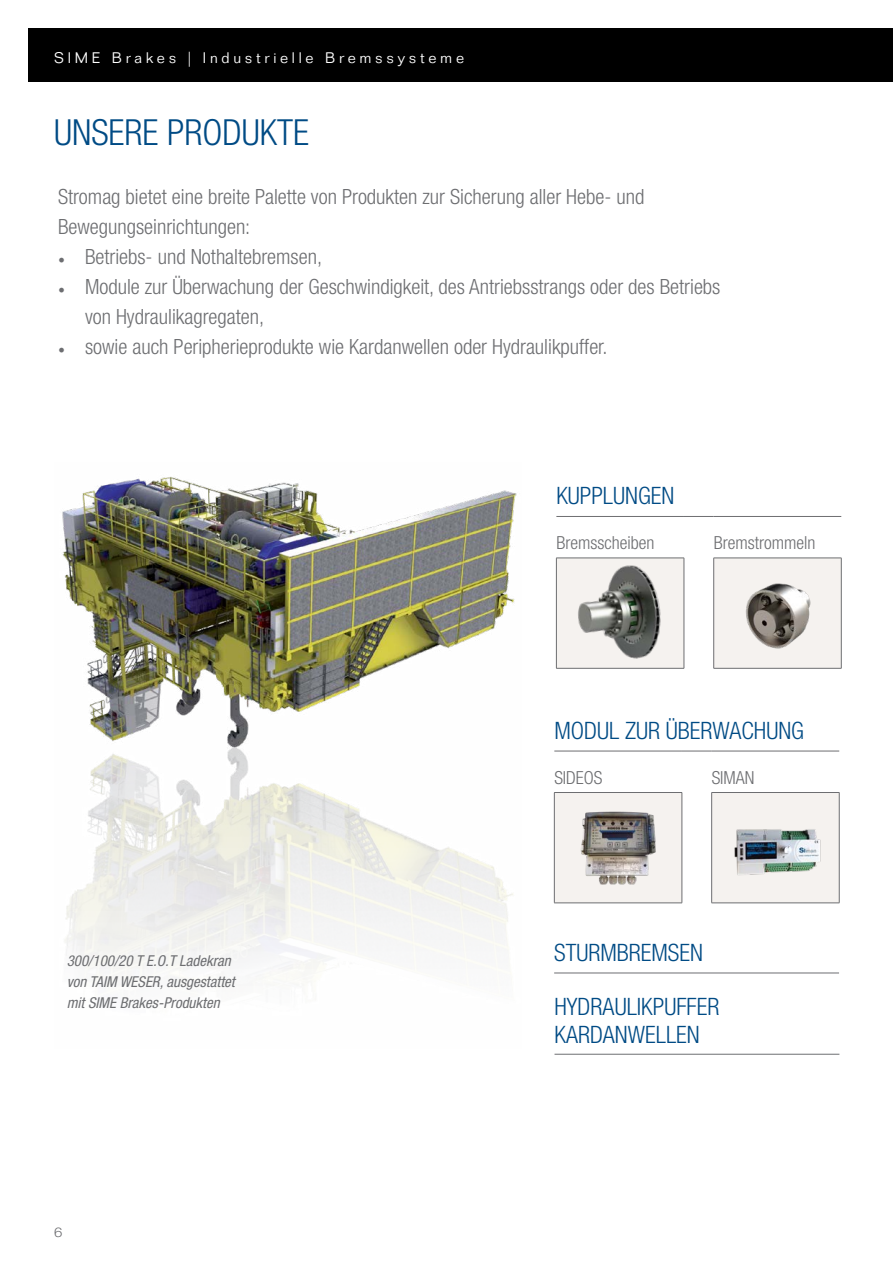
<style>
.page{position:relative;width:893px;height:1263px;background:#fff}
.page>*{position:absolute;margin:0;border:0;box-sizing:border-box;transform-origin:0 0}
.t1{font:300 condensed 36px "Helvetica Neue LT Std";color:#004b85}
.t2{font:300 condensed 24px "Helvetica Neue LT Std";color:#004b85}
.t3{font:300 condensed 21px/30px "Helvetica Neue LT Std";color:#6d6e71}
.t4{font:300 condensed 18px "Helvetica Neue LT Std";color:#6d6e71}
.Texte_courant{font:italic condensed 15px "Helvetica Neue LT Std";color:#6d6e71}
.t5{font:300 15px "Folio Std";letter-spacing:.25em;color:#fff}
.t6{font:300 13.5px "Helvetica Neue LT Std";color:#6d6e71;scale:1.1 1}
.s1{font-family:"Minion Pro";font-weight:400;font-stretch:normal;font-size:18px}
</style>
<div class="page">
<div style="left:29px;top:28px;width:864px;height:54px;background:#000"></div>
<img style="left:62px;top:477px;width:455px;height:503px">
<hr style="left:554px;top:1054px;width:285px;height:1px;background:#6d6e71">
<hr style="left:554px;top:973px;width:285px;height:1px;background:#6d6e71">
<svg style="left:557px;top:559px;width:284px;height:109px"></svg>
<hr style="left:684px;top:558px;width:1px;height:110px;background:#6d6e71">
<hr style="left:713px;top:558px;width:1px;height:110px;background:#6d6e71">
<hr style="left:841px;top:558px;width:1px;height:110px;background:#6d6e71">
<hr style="left:556px;top:558px;width:128px;height:1px;background:#6d6e71">
<hr style="left:556px;top:558px;width:1px;height:110px;background:#6d6e71">
<hr style="left:713px;top:558px;width:128px;height:1px;background:#6d6e71">
<hr style="left:556px;top:668px;width:128px;height:1px;background:#6d6e71">
<hr style="left:713px;top:668px;width:128px;height:1px;background:#6d6e71">
<hr style="left:556px;top:516px;width:128px;height:1px;background:#6d6e71">
<hr style="left:684px;top:516px;width:30px;height:1px;background:#6d6e71">
<hr style="left:714px;top:516px;width:127px;height:1px;background:#6d6e71">
<img style="left:744px;top:581px;width:70px;height:68px">
<img style="left:578px;top:565px;width:87px;height:96px">
<svg style="left:555px;top:792px;width:284px;height:111px"></svg>
<hr style="left:682px;top:793px;width:1px;height:110px;background:#6d6e71">
<hr style="left:711px;top:793px;width:1px;height:110px;background:#6d6e71">
<hr style="left:839px;top:793px;width:1px;height:110px;background:#6d6e71">
<hr style="left:554px;top:792px;width:128px;height:1px;background:#6d6e71">
<hr style="left:554px;top:793px;width:1px;height:110px;background:#6d6e71">
<hr style="left:711px;top:792px;width:128px;height:1px;background:#6d6e71">
<hr style="left:554px;top:903px;width:128px;height:1px;background:#6d6e71">
<hr style="left:711px;top:903px;width:128px;height:1px;background:#6d6e71">
<hr style="left:554px;top:751px;width:128px;height:1px;background:#6d6e71">
<hr style="left:682px;top:751px;width:30px;height:1px;background:#6d6e71">
<hr style="left:712px;top:751px;width:127px;height:1px;background:#6d6e71">
<img style="left:581px;top:811px;width:75px;height:73px">
<img style="left:733px;top:826px;width:91px;height:51px">
<p class="t5" style="left:54px;top:48px;width:412px">SIME Brakes | Industrielle Bremssysteme</p>
<p class="t1" style="left:54px;top:111px;width:257px">UNSERE PRODUKTE</p>
<p class="t3" style="left:58px;top:181px;width:588px">Stromag bietet eine breite Palette von Produkten zur Sicherung aller Hebe- und<br>Bewegungseinrichtungen:</p>
<p class="t3" style="left:58px;top:241px;width:266px"><span class="s1">•</span> Betriebs- und Nothaltebremsen,</p>
<p class="t3" style="left:85px;top:271px;width:637px;text-indent:-27px"><span class="s1">•</span> Module zur Überwachung der Geschwindigkeit, des Antriebsstrangs oder des Betriebs von Hydraulikagregaten,</p>
<p class="t3" style="left:58px;top:331px;width:551px"><span class="s1">•</span> sowie auch Peripherieprodukte wie Kardanwellen oder Hydraulikpuffer.</p>
<p class="t2" style="left:556px;top:482px;width:120px">KUPPLUNGEN</p>
<p class="t4" style="left:556px;top:533px;width:99px">Bremsscheiben</p>
<p class="t4" style="left:714px;top:533px;width:103px">Bremstrommeln</p>
<p class="Texte_courant" style="left:67px;top:952px;width:166px">300/100/20 T E.O.T Ladekran</p>
<p class="Texte_courant" style="left:67px;top:973px;width:170px">von TAIM WESER, ausgestattet</p>
<p class="Texte_courant" style="left:67px;top:994px;width:154px">mit SIME Brakes-Produkten</p>
<p class="t6" style="left:54px;top:1224px;width:9px">6</p>
<p class="t2" style="left:554px;top:717px;width:251px">MODUL ZUR ÜBERWACHUNG</p>
<p class="t4" style="left:554px;top:767px;width:50px">SIDEOS</p>
<p class="t4" style="left:712px;top:767px;width:44px">SIMAN</p>
<p class="t2" style="left:554px;top:938px;width:150px">STURMBREMSEN</p>
<p class="t2" style="left:554px;top:992px;width:166px">HYDRAULIKPUFFER</p>
<p class="t2" style="left:554px;top:1021px;width:147px">KARDANWELLEN</p>
</div>
